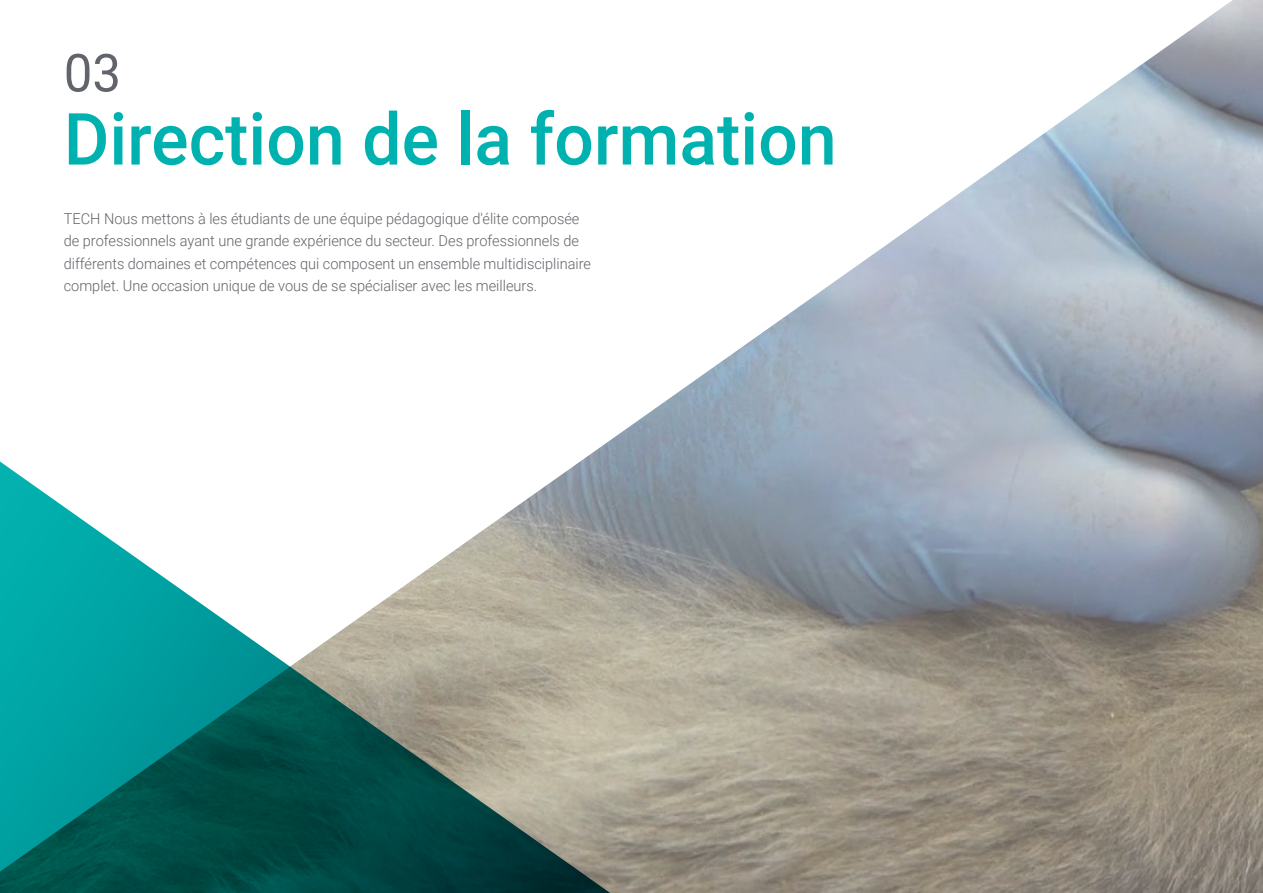
<style>
.page{position:relative;width:1263px;height:893px;background:#fff}
.page>*{position:absolute;margin:0;border:0;box-sizing:border-box;transform-origin:0 0}
.t1{font:500 72px "Roboto";color:#00b2af}
.t2{font:52.5px "Roboto";color:#61646a}
.t3{font:300 15px/22.5px "Roboto";color:#61646a}
</style>
<div class="page">
<img style="left:602px;top:0;width:661px;height:893px">
<svg style="left:0;top:446px;width:640px;height:447px"></svg>
<h2 class="t2" style="left:64px;top:36px;width:59px">03</h2>
<h1 class="t1" style="left:64px;top:89px;width:774px">Direction de la formation</h1>
<p class="t3" style="left:64px;top:207px;width:529px">TECH Nous mettons à les étudiants de une équipe pédagogique d'élite composée de professionnels ayant une grande expérience du secteur. Des professionnels de différents domaines et compétences qui composent un ensemble multidisciplinaire complet. Une occasion unique de vous de se spécialiser avec les meilleurs.</p>
</div>
